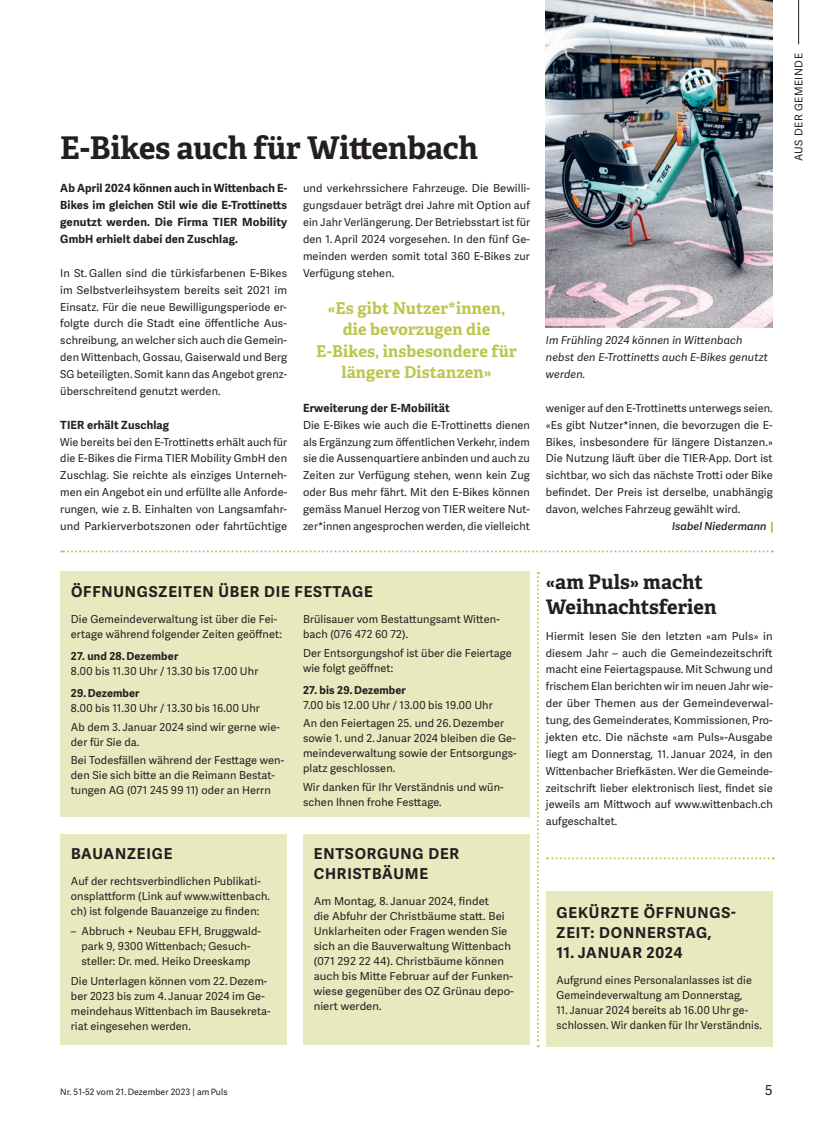
<style>
.page{position:relative;width:833px;height:1134px;background:#fff}
.page>*{position:absolute;margin:0;border:0;box-sizing:border-box;transform-origin:0 0}
.t1{font:700 31.25px "Adelle";letter-spacing:-.005em;color:#231f20}
.t2{font:700 20px/25px "Adelle";color:#231f20}
.t3{font:700 16.25px/21.2px "Adelle";letter-spacing:.01em;color:#bcc54e;text-align:center}
.t4{font:700 15px/20px "Adelle Sans";letter-spacing:.055em;color:#231f20}
.t5{font:13.75px "Adelle Sans";color:#231f20}
.t6{font:700 11.25px/16.9px "Adelle Sans";letter-spacing:.01em;color:#231f20;text-align:justify}
.t7{font:11px/16.9px "Adelle Sans";letter-spacing:.01em;color:#231f20}
.t8{font:italic 11px/16.9px "Adelle Sans";letter-spacing:.015em;color:#231f20}
.t9{font:700 11px "Adelle Sans";letter-spacing:.01em;color:#231f20}
.t10{font:italic 600 11px "Adelle Sans";letter-spacing:.005em;color:#231f20}
.t11{font:10.62px "Adelle Sans";letter-spacing:.05em;color:#231f20}
.t12{font:8.75px "Adelle Sans";letter-spacing:.01em;color:#231f20}
</style>
<div class="page">
<hr style="left:798px;top:0;width:1px;height:44px;background:#231f20">
<svg style="left:537px;top:572px;width:2px;height:475px"></svg>
<svg style="left:61px;top:550px;width:711px;height:2px"></svg>
<svg style="left:547px;top:857px;width:226px;height:2px"></svg>
<img style="left:546px;top:0;width:226px;height:327px">
<div style="left:546px;top:891px;width:226px;height:156px;background:#e6eabe"></div>
<div style="left:303px;top:834px;width:227px;height:211px;background:#e6eabe"></div>
<div style="left:60px;top:571px;width:470px;height:246px;background:#e6eabe"></div>
<div style="left:60px;top:834px;width:227px;height:211px;background:#e6eabe"></div>
<h1 class="t1" style="left:60px;top:128px;width:419px">E-Bikes auch für Wittenbach</h1>
<p class="t6" style="left:60px;top:180px;width:228px">Ab April 2024 können auch in Wittenbach E-Bikes im gleichen Stil wie die E-Trottinetts genutzt werden. Die Firma TIER Mobility GmbH erhielt dabei den Zuschlag.</p>
<p class="t7" style="left:60px;top:265px;width:228px;text-align:justify">In St. Gallen sind die türkisfarbenen E-Bikes im Selbstverleihsystem bereits seit 2021 im Einsatz. Für die neue Bewilligungsperiode er&shy;folgte durch die Stadt eine öffentliche Aus&shy;schreibung, an welcher sich auch die Gemein&shy;den Wittenbach, Gossau, Gaiserwald und Berg SG beteiligten. Somit kann das Angebot grenz&shy;überschreitend genutzt werden.</p>
<p class="t6" style="left:60px;top:416px;width:110px">TIER erhält Zuschlag</p>
<p class="t7" style="left:60px;top:434px;width:228px;text-align:justify">Wie bereits bei den E-Trottinetts erhält auch für die E-Bikes die Firma TIER Mobility GmbH den Zuschlag. Sie reichte als einziges Unterneh&shy;men ein Angebot ein und erfüllte alle Anforde&shy;rungen, wie z. B. Einhalten von Langsamfahr&shy;und Parkierverbotszonen oder fahrtüchtige</p>
<p class="t7" style="left:303px;top:180px;width:228px;text-align:justify">und verkehrssichere Fahrzeuge. Die Bewilli&shy;gungsdauer beträgt drei Jahre mit Option auf ein Jahr Verlängerung. Der Betriebsstart ist für den 1. April 2024 vorgesehen. In den fünf Ge&shy;meinden werden somit total 360 E-Bikes zur Verfügung stehen.</p>
<h3 class="t3" style="left:316px;top:298px;width:202px">«Es gibt Nutzer*innen, die bevorzugen die<br>E-Bikes, insbesondere für längere Distanzen»</h3>
<p class="t6" style="left:303px;top:400px;width:148px">Erweiterung der E-Mobilität</p>
<p class="t7" style="left:303px;top:417px;width:228px;text-align:justify">Die E-Bikes wie auch die E-Trottinetts dienen als Ergänzung zum öffentlichen Verkehr, indem sie die Aussenquartiere anbinden und auch zu Zeiten zur Verfügung stehen, wenn kein Zug oder Bus mehr fährt. Mit den E-Bikes können gemäss Manuel Herzog von TIER weitere Nut&shy;zer*innen angesprochen werden, die vielleicht</p>
<p class="t8" style="left:546px;top:332px;width:224px">Im Frühling 2024 können in Wittenbach nebst den E-Trottinetts auch E-Bikes genutzt werden.</p>
<p class="t7" style="left:546px;top:400px;width:228px;text-align:justify">weniger auf den E-Trottinetts unterwegs seien. «Es gibt Nutzer*innen, die bevorzugen die E-Bikes, insbesondere für längere Distanzen.» Die Nutzung läuft über die TIER-App. Dort ist sichtbar, wo sich das nächste Trotti oder Bike befindet. Der Preis ist derselbe, unabhängig davon, welches Fahrzeug gewählt wird.</p>
<p class="t10" style="left:672px;top:520px;width:96px">Isabel Niedermann</p>
<h3 class="t4" style="left:71px;top:582px;width:303px">ÖFFNUNGSZEITEN ÜBER DIE FESTTAGE</h3>
<p class="t7" style="left:71px;top:612px;width:212px;line-height:15px">Die Gemeindeverwaltung ist über die Fei&shy;ertage während folgender Zeiten geöffnet:</p>
<p class="t9" style="left:71px;top:650px;width:109px">27. und 28. Dezember</p>
<p class="t7" style="left:71px;top:663px;width:189px">8.00 bis 11.30 Uhr / 13.30 bis 17.00 Uhr</p>
<p class="t9" style="left:71px;top:687px;width:70px">29. Dezember</p>
<p class="t7" style="left:71px;top:699px;width:210px;line-height:18.5px">8.00 bis 11.30 Uhr / 13.30 bis 16.00 Uhr<br>Ab dem 3. Januar 2024 sind wir gerne wie-</p>
<p class="t7" style="left:71px;top:733px;width:215px;line-height:18.5px">der für Sie da.<br>Bei Todesfällen während der Festtage wen-</p>
<p class="t7" style="left:71px;top:768px;width:205px;line-height:15px">den Sie sich bitte an die Reimann Bestat&shy;tungen AG (071 245 99 11) oder an Herrn</p>
<p class="t7" style="left:303px;top:612px;width:198px;line-height:15px">Brülisauer vom Bestattungsamt Witten&shy;bach (076 472 60 72).</p>
<p class="t7" style="left:303px;top:645px;width:210px;line-height:15px">Der Entsorgungshof ist über die Feiertage wie folgt geöffnet:</p>
<p class="t9" style="left:303px;top:683px;width:104px">27. bis 29. Dezember</p>
<p class="t7" style="left:303px;top:696px;width:202px;line-height:18.5px">7.00 bis 12.00 Uhr / 13.00 bis 19.00 Uhr<br>An den Feiertagen 25. und 26. Dezember</p>
<p class="t7" style="left:303px;top:731px;width:215px;line-height:15px;text-align:justify">sowie 1. und 2. Januar 2024 bleiben die Ge&shy;meindeverwaltung sowie der Entsorgungs&shy;platz geschlossen.</p>
<p class="t7" style="left:303px;top:780px;width:202px;line-height:15px">Wir danken für Ihr Verständnis und wün&shy;schen Ihnen frohe Festtage.</p>
<h3 class="t4" style="left:71px;top:844px;width:103px">BAUANZEIGE</h3>
<p class="t7" style="left:71px;top:874px;width:200px;line-height:15px">Auf der rechtsverbindlichen Publikati&shy;onsplattform (Link auf www.wittenbach. ch) ist folgende Bauanzeige zu finden:</p>
<p class="t7" style="left:71px;top:924px;width:192px;line-height:15px;text-align:center">– Abbruch + Neubau EFH, Bruggwald&shy;park 9, 9300 Wittenbach; Gesuch&shy;steller: Dr. med. Heiko Dreeskamp</p>
<p class="t7" style="left:71px;top:974px;width:201px;line-height:15px">Die Unterlagen können vom 22. Dezem&shy;ber 2023 bis zum 4. Januar 2024 im Ge&shy;meindehaus Wittenbach im Bausekreta&shy;riat eingesehen werden.</p>
<h3 class="t4" style="left:314px;top:844px;width:147px">ENTSORGUNG DER<br>CHRISTBÄUME</h3>
<p class="t7" style="left:314px;top:894px;width:202px;line-height:15px">Am Montag, 8. Januar 2024, findet<br>die Abfuhr der Christbäume statt. Bei Unklarheiten oder Fragen wenden Sie sich an die Bauverwaltung Wittenbach (071 292 22 44). Christbäume können auch bis Mitte Februar auf der Funken&shy;wiese gegenüber des OZ Grünau depo&shy;niert werden.</p>
<h2 class="t2" style="left:546px;top:569px;width:172px">«am Puls» macht<br>Weihnachtsferien</h2>
<p class="t7" style="left:546px;top:628px;width:228px;text-align:justify">Hiermit lesen Sie den letzten «am Puls» in diesem Jahr – auch die Gemeindezeitschrift macht eine Feiertagspause. Mit Schwung und frischem Elan berichten wir im neuen Jahr wie&shy;der über Themen aus der Gemeindeverwal&shy;tung, des Gemeinderates, Kommissionen, Pro&shy;jekten etc. Die nächste «am Puls»-Ausgabe liegt am Donnerstag, 11. Januar 2024, in den Wittenbacher Briefkästen. Wer die Gemeinde&shy;zeitschrift lieber elektronisch liest, findet sie jeweils am Mittwoch auf www.wittenbach.ch aufgeschaltet.</p>
<h3 class="t4" style="left:556px;top:903px;width:181px">GEKÜRZTE ÖFFNUNGS-<br>ZEIT: DONNERSTAG,</h3>
<h3 class="t4" style="left:556px;top:943px;width:128px">11. JANUAR 2024</h3>
<p class="t7" style="left:556px;top:973px;width:197px;line-height:15px">Aufgrund eines Personalanlasses ist die<br>Gemeindeverwaltung am Donnerstag,</p>
<p class="t7" style="left:556px;top:1003px;width:207px;line-height:15px">11. Januar 2024 bereits ab 16.00 Uhr ge&shy;schlossen. Wir danken für Ihr Verständnis.</p>
<p class="t12" style="left:60px;top:1087px;width:169px">Nr. 51-52 vom 21. Dezember 2023 | am Puls</p>
<p class="t5" style="left:765px;top:1082px;width:9px">5</p>
<p class="t11" style="left:792px;top:161px;width:110px;rotate:-90deg">AUS DER GEMEINDE</p>
</div>
